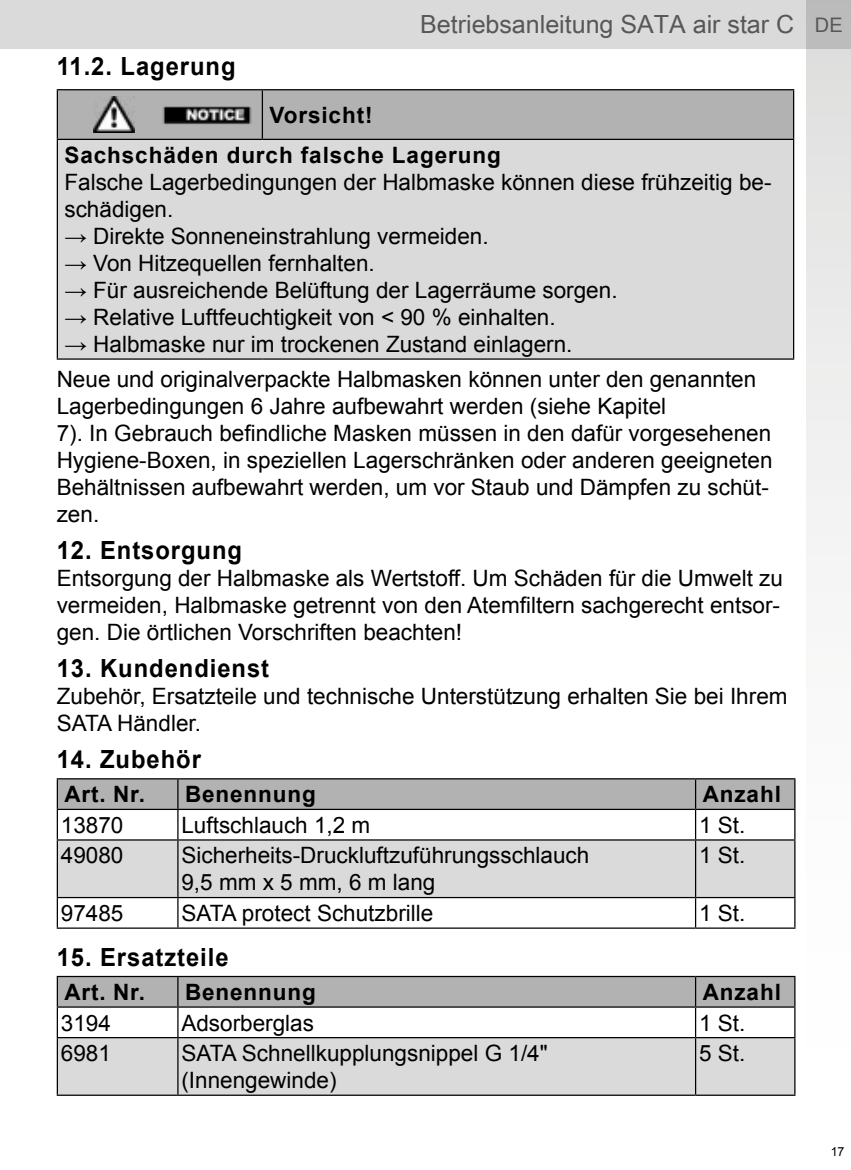
<style>
.page{position:relative;width:851px;height:1170px;background:#fff}
.page>*{position:absolute;margin:0;border:0;box-sizing:border-box;transform-origin:0 0}
.t1{font:700 25px "Arial";letter-spacing:.04em;color:#000;scale:.95 1}
.t2{font:25px "Arial Unicode MS";color:#575756}
.t3{font:22.5px/27px "Arial";color:#000}
.t4{font:700 22.5px/40px "Arial";letter-spacing:.04em;color:#000}
.t5{font:12.5px "Arial";color:#000}
.s1{font-family:"Arial";font-size:20px}
</style>
<div class="page">
<div style="left:0;top:0;width:850px;height:49px;background:#dadada"></div>
<svg style="left:806px;top:0;width:44px;height:555px"></svg>
<div style="left:58px;top:90px;width:734px;height:49px;background:#b3b2b2"></div>
<div style="left:57px;top:139px;width:736px;height:220px;background:#dadada"></div>
<hr style="left:57px;top:90px;width:1px;height:49px;background:#000">
<hr style="left:262px;top:90px;width:1px;height:49px;background:#000">
<hr style="left:57px;top:139px;width:205px;height:1px;background:#000">
<hr style="left:57px;top:140px;width:1px;height:218px;background:#000">
<hr style="left:792px;top:140px;width:2px;height:218px;background:#000">
<hr style="left:57px;top:358px;width:205px;height:1px;background:#000">
<hr style="left:262px;top:358px;width:532px;height:1px;background:#000">
<hr style="left:57px;top:89px;width:205px;height:1px;background:#000">
<hr style="left:262px;top:89px;width:532px;height:1px;background:#000">
<hr style="left:792px;top:90px;width:2px;height:49px;background:#000">
<hr style="left:262px;top:139px;width:532px;height:1px;background:#000">
<img style="left:93px;top:97px;width:41px;height:35px">
<img style="left:160px;top:97px;width:92px;height:35px">
<svg style="left:58px;top:898px;width:736px;height:29px"></svg>
<div style="left:58px;top:840px;width:736px;height:56px;background:#dadada"></div>
<hr style="left:694px;top:840px;width:2px;height:56px;background:#000">
<hr style="left:794px;top:840px;width:1px;height:56px;background:#000">
<hr style="left:694px;top:898px;width:2px;height:29px;background:#000">
<svg style="left:794px;top:898px;width:1px;height:29px"></svg>
<svg style="left:57px;top:779px;width:738px;height:60px"></svg>
<hr style="left:57px;top:840px;width:1px;height:56px;background:#000">
<hr style="left:177px;top:840px;width:1px;height:56px;background:#000">
<svg style="left:57px;top:898px;width:1px;height:29px"></svg>
<svg style="left:177px;top:898px;width:1px;height:29px"></svg>
<hr style="left:57px;top:778px;width:121px;height:1px;background:#000">
<hr style="left:178px;top:778px;width:517px;height:1px;background:#000">
<hr style="left:695px;top:778px;width:100px;height:1px;background:#000">
<hr style="left:57px;top:808px;width:121px;height:2px;background:#000">
<hr style="left:178px;top:808px;width:517px;height:2px;background:#000">
<hr style="left:695px;top:808px;width:100px;height:2px;background:#000">
<hr style="left:57px;top:839px;width:121px;height:1px;background:#000">
<hr style="left:178px;top:839px;width:517px;height:1px;background:#000">
<hr style="left:695px;top:839px;width:100px;height:1px;background:#000">
<hr style="left:57px;top:896px;width:121px;height:2px;background:#000">
<hr style="left:178px;top:896px;width:517px;height:2px;background:#000">
<hr style="left:695px;top:896px;width:100px;height:2px;background:#000">
<hr style="left:57px;top:927px;width:121px;height:1px;background:#000">
<hr style="left:178px;top:927px;width:517px;height:1px;background:#000">
<hr style="left:695px;top:927px;width:100px;height:1px;background:#000">
<div style="left:58px;top:1038px;width:736px;height:56px;background:#dadada"></div>
<hr style="left:694px;top:1038px;width:2px;height:56px;background:#000">
<hr style="left:794px;top:1038px;width:1px;height:56px;background:#000">
<svg style="left:57px;top:977px;width:738px;height:59px"></svg>
<hr style="left:57px;top:1038px;width:1px;height:56px;background:#000">
<hr style="left:177px;top:1038px;width:1px;height:56px;background:#000">
<hr style="left:57px;top:975px;width:121px;height:2px;background:#000">
<hr style="left:178px;top:975px;width:517px;height:2px;background:#000">
<hr style="left:695px;top:975px;width:100px;height:2px;background:#000">
<hr style="left:57px;top:1006px;width:121px;height:1px;background:#000">
<hr style="left:178px;top:1006px;width:517px;height:1px;background:#000">
<hr style="left:695px;top:1006px;width:100px;height:1px;background:#000">
<hr style="left:57px;top:1036px;width:121px;height:2px;background:#000">
<hr style="left:178px;top:1036px;width:517px;height:2px;background:#000">
<hr style="left:695px;top:1036px;width:100px;height:2px;background:#000">
<hr style="left:57px;top:1094px;width:121px;height:1px;background:#000">
<hr style="left:178px;top:1094px;width:517px;height:1px;background:#000">
<hr style="left:695px;top:1094px;width:100px;height:1px;background:#000">
<p class="t2" style="left:420px;top:6px;width:424px">Betriebsanleitung SATA air star C <span class="s1">DE</span></p>
<p class="t1" style="left:57px;top:49px;width:190px">11.2. Lagerung</p>
<p class="t4" style="left:64px;top:95px;width:438px;text-indent:205px">Vorsicht!<br>Sachschäden durch falsche Lagerung</p>
<p class="t3" style="left:64px;top:169px;width:708px">Falsche Lagerbedingungen der Halbmaske können diese frühzeitig be&shy;schädigen.</p>
<p class="t3" style="left:64px;top:223px;width:425px">→ Direkte Sonneneinstrahlung vermeiden.</p>
<p class="t3" style="left:64px;top:250px;width:312px">→ Von Hitzequellen fernhalten.</p>
<p class="t3" style="left:64px;top:277px;width:554px">→ Für ausreichende Belüftung der Lagerräume sorgen.</p>
<p class="t3" style="left:64px;top:304px;width:492px">→ Relative Luftfeuchtigkeit von &lt; 90 % einhalten.</p>
<p class="t3" style="left:57px;top:327px;width:701px;line-height:34.8px;text-indent:8px">→ Halbmaske nur im trockenen Zustand einlagern.<br>Neue und originalverpackte Halbmasken können unter den genannten</p>
<p class="t3" style="left:57px;top:392px;width:717px">Lagerbedingungen 6 Jahre aufbewahrt werden (siehe Kapitel<br>7). In Gebrauch befindliche Masken müssen in den dafür vorgesehenen Hygiene-Boxen, in speziellen Lagerschränken oder anderen geeigneten Behältnissen aufbewahrt werden, um vor Staub und Dämpfen zu schüt&shy;zen.</p>
<p class="t1" style="left:57px;top:533px;width:196px">12. Entsorgung</p>
<p class="t3" style="left:57px;top:564px;width:727px">Entsorgung der Halbmaske als Wertstoff. Um Schäden für die Umwelt zu vermeiden, Halbmaske getrennt von den Atemfiltern sachgerecht entsor&shy;gen. Die örtlichen Vorschriften beachten!</p>
<p class="t1" style="left:57px;top:651px;width:225px">13. Kundendienst</p>
<p class="t3" style="left:57px;top:682px;width:732px">Zubehör, Ersatzteile und technische Unterstützung erhalten Sie bei Ihrem<br>SATA Händler.</p>
<p class="t1" style="left:57px;top:742px;width:153px">14. Zubehör</p>
<p class="t4" style="left:64px;top:775px;width:82px">Art. Nr.</p>
<p class="t4" style="left:185px;top:775px;width:132px">Benennung</p>
<p class="t4" style="left:702px;top:775px;width:80px">Anzahl</p>
<p class="t3" style="left:61px;top:811px;width:64px">13870</p>
<p class="t3" style="left:181px;top:811px;width:190px">Luftschlauch 1,2 m</p>
<p class="t3" style="left:699px;top:811px;width:48px">1 St.</p>
<p class="t3" style="left:61px;top:842px;width:64px">49080</p>
<p class="t3" style="left:181px;top:842px;width:409px">Sicherheits-Druckluftzuführungsschlauch<br>9,5 mm x 5 mm, 6 m lang</p>
<p class="t3" style="left:699px;top:842px;width:48px">1 St.</p>
<p class="t3" style="left:61px;top:899px;width:64px">97485</p>
<p class="t3" style="left:181px;top:899px;width:253px">SATA protect Schutzbrille</p>
<p class="t3" style="left:699px;top:899px;width:48px">1 St.</p>
<p class="t1" style="left:57px;top:940px;width:182px">15. Ersatzteile</p>
<p class="t4" style="left:64px;top:972px;width:82px">Art. Nr.</p>
<p class="t4" style="left:185px;top:972px;width:132px">Benennung</p>
<p class="t4" style="left:702px;top:972px;width:80px">Anzahl</p>
<p class="t3" style="left:61px;top:1009px;width:52px">3194</p>
<p class="t3" style="left:181px;top:1009px;width:134px">Adsorberglas</p>
<p class="t3" style="left:699px;top:1009px;width:48px">1 St.</p>
<p class="t3" style="left:61px;top:1039px;width:52px">6981</p>
<p class="t3" style="left:181px;top:1039px;width:368px">SATA Schnellkupplungsnippel G 1/4" (Innengewinde)</p>
<p class="t3" style="left:699px;top:1039px;width:48px">5 St.</p>
<p class="t5" style="left:830px;top:1143px;width:15px">17</p>
</div>
